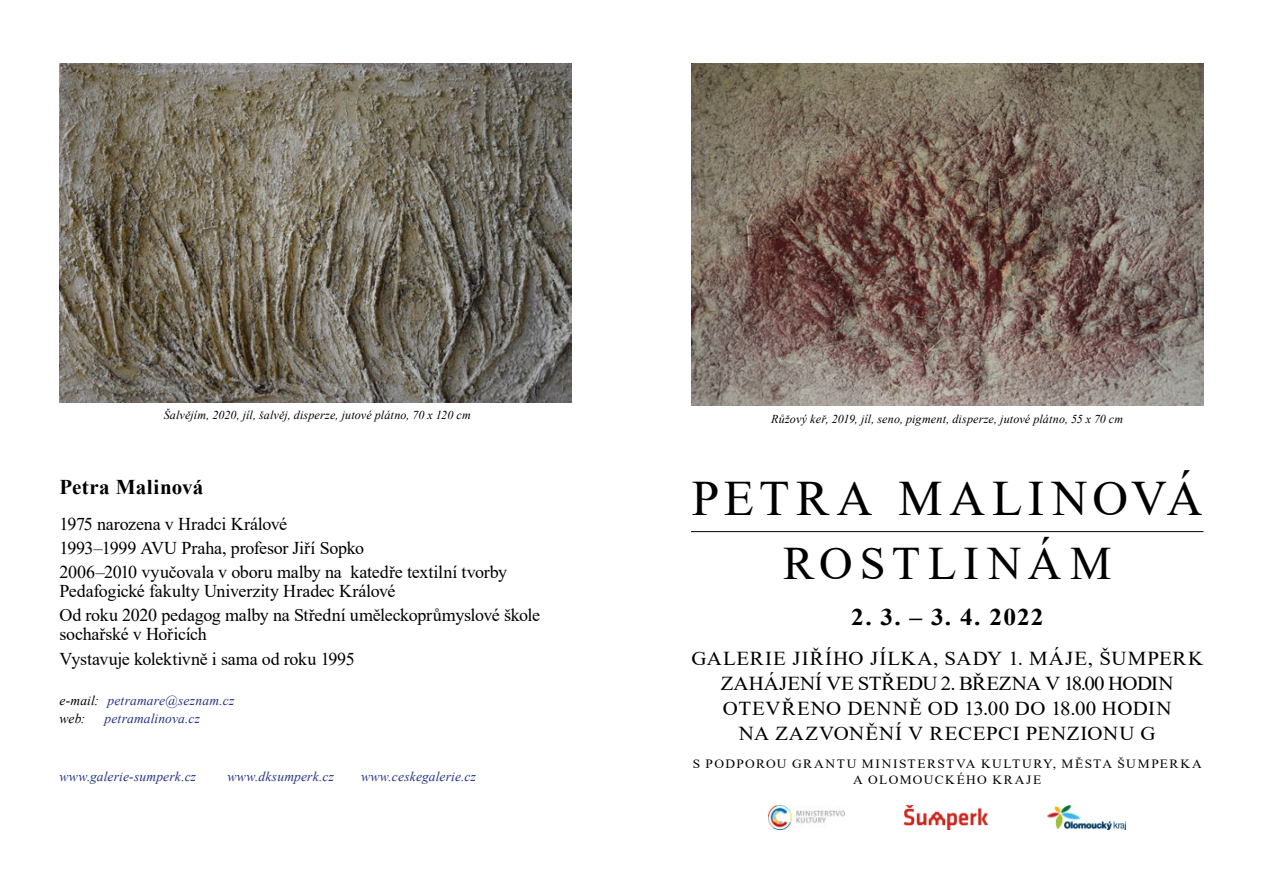
<style>
.page{position:relative;width:1263px;height:893px;background:#fff}
.page>*{position:absolute;margin:0;border:0;box-sizing:border-box;transform-origin:0 0}
.t1{font:49.5px "Times New Roman";letter-spacing:.11em;color:#000}
.t2{font:46.5px "Times New Roman";letter-spacing:.16em;color:#000}
.t3{font:700 23.85px "Times New Roman";color:#000;scale:1.06 1}
.t4{font:700 21px "Times New Roman";letter-spacing:.015em;color:#000}
.t5{font:19.65px/25.2px "Times New Roman";letter-spacing:.035em;color:#000;scale:1.06 1}
.t6{font:19.65px "Times New Roman";letter-spacing:-.035em;color:#000;scale:1.06 1}
.t7{font:18px/23.7px "Times New Roman";letter-spacing:-.015em;color:#000}
.t8{font:italic 13.5px/18px "Times New Roman";letter-spacing:.015em;color:#253483}
.t9{font:12.6px/15.1px "Times New Roman";letter-spacing:.1em;color:#000;scale:1.06 1}
.t10{font:italic 12px "Times New Roman";letter-spacing:.01em;color:#000}
.s1{color:#000}
</style>
<div class="page">
<hr style="left:691px;top:531px;width:512px;height:1px;background:#000">
<img style="left:905px;top:806px;width:82px;height:23px">
<img style="left:1047px;top:806px;width:79px;height:23px">
<img style="left:769px;top:806px;width:76px;height:23px">
<img style="left:60px;top:64px;width:512px;height:338px">
<img style="left:691px;top:64px;width:512px;height:342px">
<p class="t10" style="left:164px;top:407px;width:308px">Šalvějím, 2020, jíl, šalvěj, disperze, jutové plátno, 70 x 120 cm</p>
<p class="t10" style="left:771px;top:410px;width:353px">Růžový keř, 2019, jíl, seno, pigment, disperze, jutové plátno, 55 x 70 cm</p>
<p class="t4" style="left:60px;top:471px;width:145px">Petra Malinová</p>
<p class="t7" style="left:60px;top:512px;width:449px">1975 narozena v Hradci Králové<br>1993–1999 AVU Praha, profesor Jiří Sopko<br>2006–2010 vyučovala v oboru malby na katedře textilní tvorby</p>
<p class="t7" style="left:60px;top:579px;width:482px">Pedafogické fakulty Univerzity Hradec Králové<br>Od roku 2020 pedagog malby na Střední uměleckoprůmyslové škole</p>
<p class="t7" style="left:60px;top:621px;width:297px;line-height:24.9px">sochařské v Hořicích<br>Vystavuje kolektivně i sama od roku 1995</p>
<p class="t8" style="left:60px;top:691px;width:176px"><span class="s1">e-mail:</span> petramare@seznam.cz <span class="s1">web:</span></p>
<p class="t8" style="left:105px;top:709px;width:97px">petramalinova.cz</p>
<p class="t8" style="left:60px;top:767px;width:138px">www.galerie-sumperk.cz</p>
<p class="t8" style="left:228px;top:767px;width:108px">www.dksumperk.cz</p>
<p class="t8" style="left:361px;top:767px;width:117px">www.ceskegalerie.cz</p>
<h1 class="t1" style="left:692px;top:463px;width:512px">PETRA MALINOVÁ</h1>
<h2 class="t2" style="left:783px;top:531px;width:330px">rostlinám</h2>
<h3 class="t3" style="left:851px;top:600px;width:183px">2. 3. – 3. 4. 2022</h3>
<p class="t5" style="left:721px;top:645px;width:452px;text-indent:-29px">galerie jiřího jílka, sady 1. máje, šumperk<br>ZAHÁJENÍ</p>
<p class="t5" style="left:826px;top:670px;width:54px">VE STŘED</p>
<p class="t6" style="left:922px;top:670px;width:215px">U 2. BŘEZNA V 18.00 HODIN</p>
<p class="t5" style="left:723px;top:695px;width:425px">otevřeno denně od 13.00 do 18.00 hodin</p>
<p class="t5" style="left:739px;top:721px;width:29px">nazazvo</p>
<p class="t5" style="left:849px;top:721px;width:291px">nění v recepci penzionu g</p>
<p class="t9" style="left:693px;top:756px;width:169px">S PODPOROU GR ANTU MINI</p>
<p class="t9" style="left:899px;top:756px;width:18px">STER</p>
<p class="t9" style="left:853px;top:756px;width:331px;text-indent:85px">STVA KULTURY, MĚ STA ŠUMPERKA<br>A OLOMOUCKÉHO KRAJE</p>
</div>
